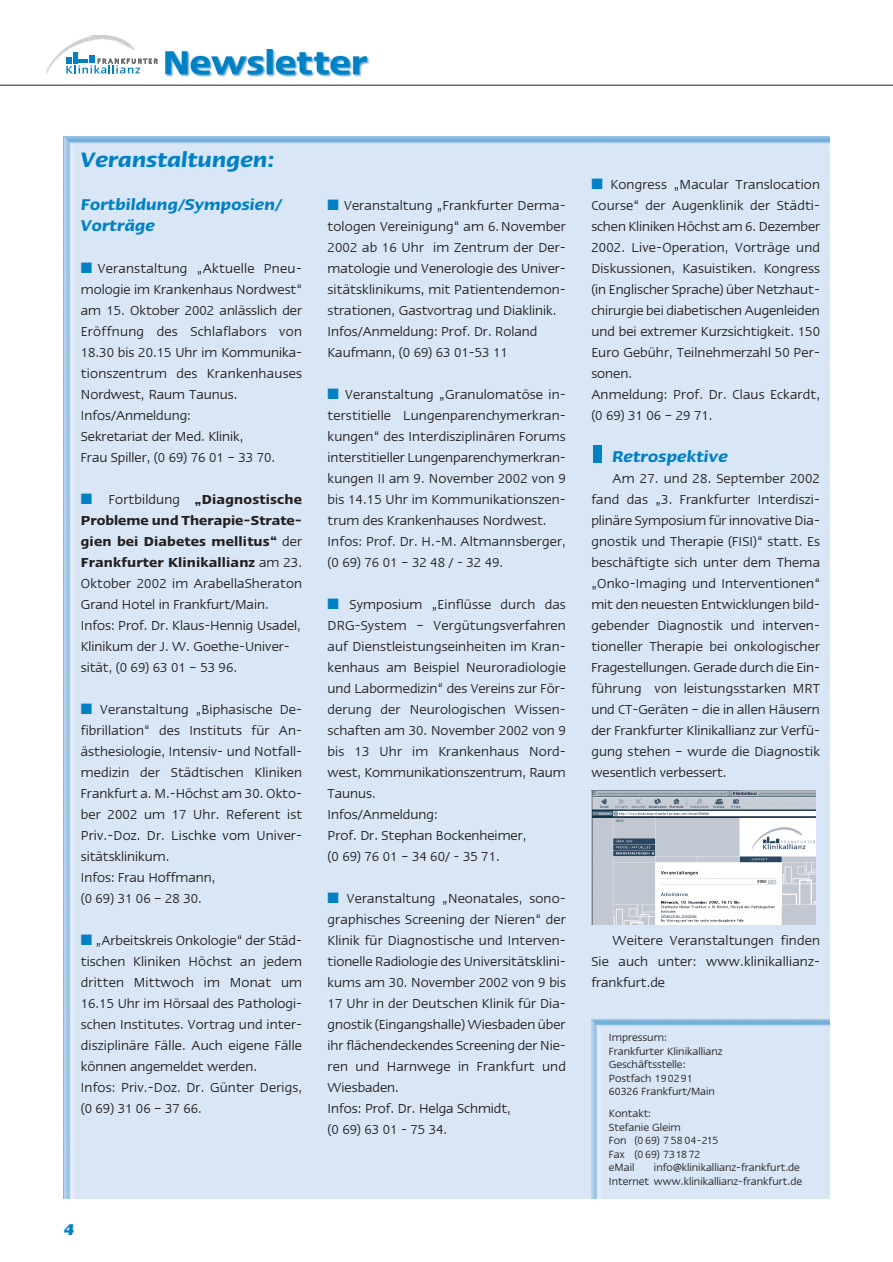
<style>
.page{position:relative;width:893px;height:1262px;background:#fff}
.page>*{position:absolute;margin:0;border:0;box-sizing:border-box;transform-origin:0 0}
.t1{font:italic 600 24px "Linotype Ergo";color:#0081c4}
.t2{font:italic 600 18px/21px "Linotype Ergo";color:#0081c4}
.t3{font:italic 700 18px "Linotype Ergo";color:#0081c4}
.t4{font:15px/21px "Linotype Ergo";letter-spacing:.01em;color:#231f20}
.t5{font:12px/13.5px "Linotype Ergo";color:#231f20}
.s1{color:#0081c4}
.s2{font-weight:600}
</style>
<div class="page">
<div style="left:64px;top:136px;width:765px;height:1062px;background:#d8e6f5"></div>
<img style="left:591px;top:1019px;width:238px;height:179px">
<hr style="left:0;top:85px;width:892px;height:1px;background:#231f20">
<svg style="left:134px;top:58px;width:23px;height:16px"></svg>
<img style="left:46px;top:35px;width:88px;height:39px">
<img style="left:165px;top:49px;width:205px;height:28px">
<div style="left:593px;top:445px;width:8px;height:17px;background:#0081c4"></div>
<img style="left:591px;top:790px;width:224px;height:134px">
<h1 class="t1" style="left:81px;top:152px;width:195px">Veranstaltungen:</h1>
<p class="t2" style="left:81px;top:196px;width:202px">Fortbildung/Symposien/<br>Vorträge</p>
<p class="t4" style="left:81px;top:259px;width:223px"><span class="s1">■</span> Veranstaltung „Aktuelle Pneu&shy;mologie im Krankenhaus Nordwest“ am 15. Oktober 2002 anlässlich der<br>Eröffnung des Schlaflabors von<br>18.30 bis 20.15 Uhr im Kommunika&shy;tionszentrum des Krankenhauses<br>Nordwest, Raum Taunus.<br>Infos/Anmeldung:<br>Sekretariat der Med. Klinik,<br>Frau Spiller, (0 69) 76 01 – 33 70.</p>
<p class="t4" style="left:81px;top:490px;width:223px"><span class="s1">■</span> Fortbildung <span class="s2">„Diagnostische<br>Probleme und Therapie-Strate&shy;gien bei Diabetes mellitus“</span> der<br><span class="s2">Frankfurter Klinikallianz</span> am 23.<br>Oktober 2002 im ArabellaSheraton<br>Grand Hotel in Frankfurt/Main.<br>Infos: Prof. Dr. Klaus-Hennig Usadel,<br>Klinikum der J. W. Goethe-Univer&shy;sität, (0 69) 63 01 – 53 96.</p>
<p class="t4" style="left:81px;top:700px;width:223px"><span class="s1">■</span> Veranstaltung „Biphasische De&shy;fibrillation“ des Instituts für An&shy;ästhesiologie, Intensiv- und Notfall&shy;medizin der Städtischen Kliniken<br>Frankfurt a. M.-Höchst am 30. Okto&shy;ber 2002 um 17 Uhr. Referent ist<br>Priv.-Doz. Dr. Lischke vom Univer&shy;sitätsklinikum.<br>Infos: Frau Hoffmann,<br>(0 69) 31 06 – 28 30.</p>
<p class="t4" style="left:81px;top:931px;width:223px"><span class="s1">■</span> „Arbeitskreis Onkologie“ der Städ&shy;tischen Kliniken Höchst an jedem dritten Mittwoch im Monat um<br>16.15 Uhr im Hörsaal des Pathologi&shy;schen Institutes. Vortrag und inter&shy;disziplinäre Fälle. Auch eigene Fälle können angemeldet werden.<br>Infos: Priv.-Doz. Dr. Günter Derigs, (0 69) 31 06 – 37 66.</p>
<p class="t3" style="left:64px;top:1223px;width:12px">4</p>
<p class="t4" style="left:327px;top:196px;width:240px"><span class="s1">■</span> Veranstaltung „Frankfurter Derma&shy;tologen Vereinigung“ am 6.November 2002 ab 16 Uhr im Zentrum der Der&shy;matologie und Venerologie des Univer&shy;sitätsklinikums, mit Patientendemon&shy;strationen, Gastvortrag und Diaklinik.<br>Infos/Anmeldung: Prof. Dr. Roland Kaufmann, (0 69) 63 01-53 11</p>
<p class="t4" style="left:327px;top:385px;width:240px"><span class="s1">■</span> Veranstaltung „Granulomatöse in&shy;terstitielle Lungenparenchymerkran&shy;kungen“ des Interdisziplinären Forums interstitieller Lungenparenchymerkran&shy;kungen II am 9. November 2002 von 9 bis 14.15 Uhr im Kommunikationszen&shy;trum des Krankenhauses Nordwest.<br>Infos: Prof. Dr. H.-M. Altmannsberger, (0 69) 76 01 – 32 48 / - 32 49.</p>
<p class="t4" style="left:327px;top:595px;width:240px"><span class="s1">■</span> Symposium „Einflüsse durch das<br>DRG-System – Vergütungsverfahren auf Dienstleistungseinheiten im Kran&shy;kenhaus am Beispiel Neuroradiologie und Labormedizin“ des Vereins zur För&shy;derung der Neurologischen Wissen&shy;schaften am 30. November 2002 von 9 bis 13 Uhr im Krankenhaus Nord&shy;west, Kommunikationszentrum, Raum<br>Taunus.<br>Infos/Anmeldung:<br>Prof. Dr. Stephan Bockenheimer,<br>(0 69) 76 01 – 34 60/ - 35 71.</p>
<p class="t4" style="left:327px;top:889px;width:240px"><span class="s1">■</span> Veranstaltung „Neonatales, sono&shy;graphisches Screening der Nieren“ der Klinik für Diagnostische und Interven&shy;tionelle Radiologie des Universitätsklini&shy;kums am 30. November 2002 von 9 bis 17 Uhr in der Deutschen Klinik für Dia&shy;gnostik (Eingangshalle) Wiesbaden über ihr flächendeckendes Screening der Nie&shy;ren und Harnwege in Frankfurt und Wiesbaden.<br>Infos: Prof. Dr. Helga Schmidt,<br>(0 69) 63 01 - 75 34.</p>
<p class="t4" style="left:591px;top:175px;width:230px"><span class="s1">■</span> Kongress „Macular Translocation Course“ der Augenklinik der Städti&shy;schen Kliniken Höchst am 6. Dezember 2002. Live-Operation, Vorträge und Diskussionen, Kasuistiken. Kongress (in Englischer Sprache) über Netzhaut&shy;chirurgie bei diabetischen Augenleiden und bei extremer Kurzsichtigkeit. 150<br>Euro Gebühr, Teilnehmerzahl 50 Per&shy;sonen.<br>Anmeldung: Prof. Dr. Claus Eckardt, (0 69) 31 06 – 29 71.</p>
<p class="t2" style="left:612px;top:448px;width:117px">Retrospektive</p>
<p class="t4" style="left:591px;top:469px;width:230px;text-align:justify;text-indent:21px">Am 27. und 28. September 2002 fand das „3. Frankfurter Interdiszi&shy;plinäre Symposium für innovative Dia&shy;gnostik und Therapie (FISI)“ statt. Es beschäftigte sich unter dem Thema „Onko-Imaging und Interventionen“ mit den neuesten Entwicklungen bild&shy;gebender Diagnostik und interven&shy;tioneller Therapie bei onkologischer Fragestellungen. Gerade durch die Ein&shy;führung von leistungsstarken MRT und CT-Geräten – die in allen Häusern der Frankfurter Klinikallianz zur Verfü&shy;gung stehen – wurde die Diagnostik wesentlich verbessert.</p>
<p class="t4" style="left:591px;top:931px;width:230px;text-align:justify;text-indent:21px">Weitere Veranstaltungen finden Sie auch unter: www.klinikallianz&shy;frankfurt.de</p>
<p class="t5" style="left:609px;top:1031px;width:115px">Impressum:<br>Frankfurter Klinikallianz<br>Geschäftsstelle:<br>Postfach 190291<br>60326 Frankfurt/Main</p>
<p class="t5" style="left:609px;top:1107px;width:111px">Kontakt:<br>Stefanie Gleim<br>Fon (0 69) 7 58 04-215<br>Fax (0 69) 7318 72 eMail</p>
<p class="t5" style="left:609px;top:1161px;width:195px;text-align:right">info@klinikallianz-frankfurt.de<br>Internet www.klinikallianz-frankfurt.de</p>
</div>
